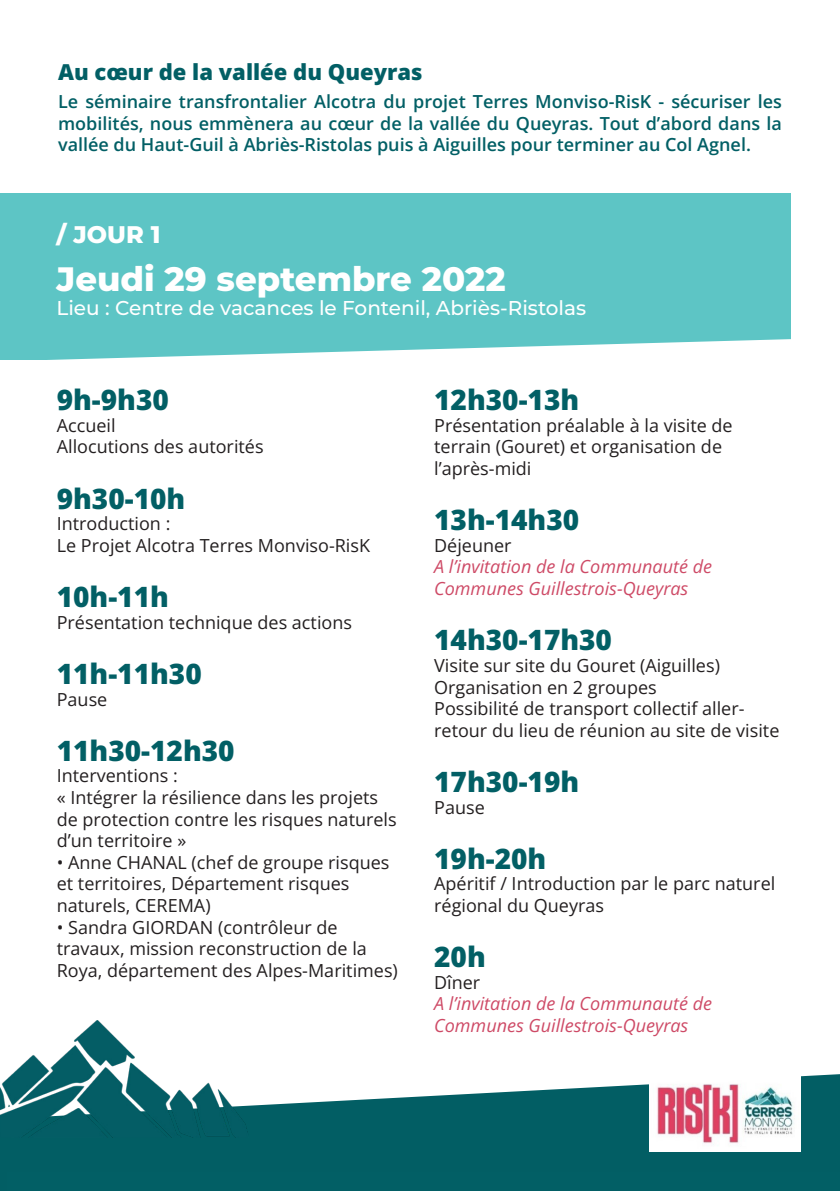
<style>
.page{position:relative;width:840px;height:1191px;background:#fff}
.page>*{position:absolute;margin:0;border:0;box-sizing:border-box;transform-origin:0 0}
.t1{font:800 33.8px "Montserrat";color:#fff}
.t2{font:800 28px "Open Sans";color:#025f65}
.t3{font:800 24px "Montserrat";color:#fff}
.t4{font:800 22px "Open Sans";color:#025f65}
.t5{font:500 20px "Montserrat";color:#fff}
.t6{font:18px/21.6px "Open Sans";color:#231f20}
.t7{font:600 18px/21.6px "Open Sans";color:#025f65;text-align:justify}
.t8{font:italic 18px/21.6px "Open Sans";color:#ce4a66}
</style>
<div class="page">
<div style="left:0;top:193px;width:790px;height:166px;background:#5dc5c5"></div>
<svg style="left:0;top:1074px;width:839px;height:117px;fill:#025e64"></svg>
<svg style="left:0;top:338px;width:791px;height:22px"></svg>
<div style="left:7px;top:1172px;width:832px;height:19px;background:#025f65"></div>
<img style="left:0;top:1020px;width:248px;height:117px">
<img style="left:649px;top:1075px;width:151px;height:76px">
<p class="t4" style="left:58px;top:57px;width:366px">Au cœur de la vallée du Queyras</p>
<p class="t7" style="left:58px;top:90px;width:725px">Le séminaire transfrontalier Alcotra du projet Terres Monviso-RisK - sécuriser les mobilités, nous emmènera au cœur de la vallée du Queyras. Tout d’abord dans la vallée du Haut-Guil à Abriès-Ristolas puis à Aiguilles pour terminer au Col Agnel.</p>
<p class="t3" style="left:56px;top:219px;width:105px">/ JOUR 1</p>
<p class="t1" style="left:56px;top:257px;width:450px">Jeudi 29 septembre 2022</p>
<p class="t5" style="left:56px;top:295px;width:531px">Lieu : Centre de vacances le Fontenil, Abriès-Ristolas</p>
<p class="t2" style="left:57px;top:381px;width:114px">9h-9h30</p>
<p class="t6" style="left:57px;top:414px;width:60px">Accueil</p>
<p class="t6" style="left:57px;top:435px;width:208px">Allocutions des autorités</p>
<p class="t2" style="left:57px;top:479px;width:130px">9h30-10h</p>
<p class="t6" style="left:57px;top:512px;width:115px">Introduction :</p>
<p class="t6" style="left:57px;top:534px;width:314px">Le Projet Alcotra Terres Monviso-RisK</p>
<p class="t2" style="left:57px;top:578px;width:114px">10h-11h</p>
<p class="t6" style="left:57px;top:611px;width:296px">Présentation technique des actions</p>
<p class="t2" style="left:57px;top:654px;width:146px">11h-11h30</p>
<p class="t6" style="left:57px;top:687px;width:52px">Pause</p>
<p class="t2" style="left:57px;top:731px;width:179px">11h30-12h30</p>
<p class="t6" style="left:57px;top:764px;width:122px">Interventions :</p>
<p class="t6" style="left:57px;top:786px;width:341px">« Intégrer la résilience dans les projets de protection contre les risques naturels d’un territoire »</p>
<p class="t6" style="left:57px;top:851px;width:334px">• Anne CHANAL (chef de groupe risques et territoires, Département risques naturels, CEREMA)</p>
<p class="t6" style="left:57px;top:915px;width:342px">• Sandra GIORDAN (contrôleur de travaux, mission reconstruction de la<br>Roya, département des Alpes-Maritimes)</p>
<p class="t2" style="left:434px;top:381px;width:146px">12h30-13h</p>
<p class="t6" style="left:434px;top:414px;width:300px">Présentation préalable à la visite de terrain (Gouret) et organisation de l’après-midi</p>
<p class="t2" style="left:434px;top:501px;width:146px">13h-14h30</p>
<p class="t6" style="left:434px;top:534px;width:79px">Déjeuner</p>
<p class="t8" style="left:434px;top:555px;width:279px">A l’invitation de la Communauté de<br>Communes Guillestrois-Queyras</p>
<p class="t2" style="left:434px;top:621px;width:179px">14h30-17h30</p>
<p class="t6" style="left:434px;top:654px;width:287px">Visite sur site du Gouret (Aiguilles)</p>
<p class="t6" style="left:434px;top:675px;width:224px">Organisation en 2 groupes</p>
<p class="t6" style="left:434px;top:697px;width:346px">Possibilité de transport collectif aller&shy;retour du lieu de réunion au site de visite</p>
<p class="t2" style="left:434px;top:762px;width:146px">17h30-19h</p>
<p class="t6" style="left:434px;top:795px;width:52px">Pause</p>
<p class="t2" style="left:434px;top:839px;width:114px">19h-20h</p>
<p class="t6" style="left:434px;top:872px;width:342px">Apéritif / Introduction par le parc naturel régional du Queyras</p>
<p class="t2" style="left:434px;top:938px;width:53px">20h</p>
<p class="t6" style="left:434px;top:971px;width:48px">Dîner</p>
<p class="t8" style="left:434px;top:992px;width:279px">A l’invitation de la Communauté de<br>Communes Guillestrois-Queyras</p>
</div>
